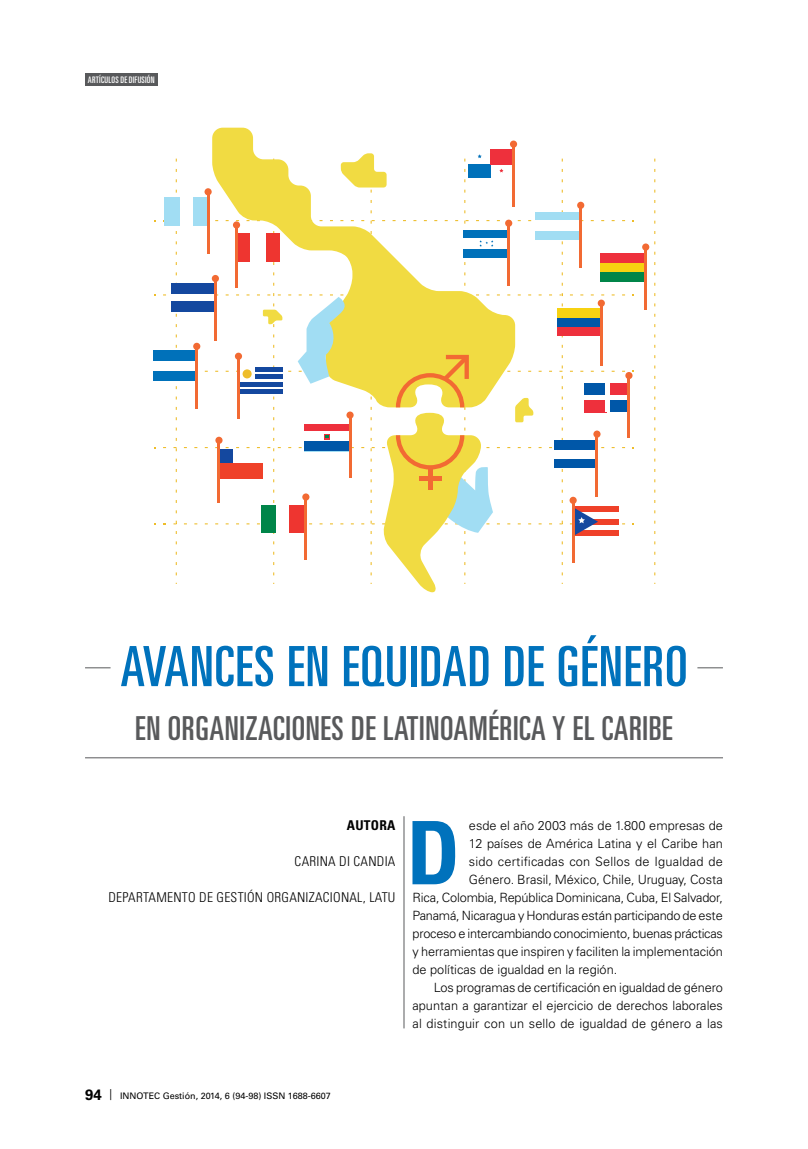
<style>
.page{position:relative;width:808px;height:1149px;background:#fff}
.page>*{position:absolute;margin:0;border:0;box-sizing:border-box;transform-origin:0 0}
.t1{font:700 condensed 87.6px "Univers LT Std";color:#0072bc}
.t2{font:ultra-condensed 55.5px "Univers LT Std";letter-spacing:.02em;color:#0072bc}
.t3{font:ultra-condensed 33px "Univers LT Std";letter-spacing:.02em;color:#58595b}
.t4{font:300 condensed 13.5px "Univers LT Std";letter-spacing:.02em;color:#000}
.t5{font:700 condensed 13.5px "Univers LT Std";letter-spacing:.02em;color:#000}
.t6{font:300 12.75px "Univers LT Std";color:#000}
.t7{font:300 12.75px "Univers LT Std";letter-spacing:-.02em;color:#000}
.t8{font:9px "Univers LT Std";color:#000}
.t9{font:ultra-condensed 9px "Univers LT Std";letter-spacing:.03em;color:#fff}
.s1{font-weight:700;font-size:15px}
.s2{font-weight:300;font-stretch:ultra-condensed;font-size:15px}
</style>
<div class="page">
<div style="left:85px;top:73px;width:72px;height:13px;background:#58595b"></div>
<svg style="left:85px;top:667px;width:26px;height:1px"></svg>
<hr style="left:85px;top:757px;width:638px;height:1px;background:#58595b">
<svg style="left:697px;top:667px;width:26px;height:1px"></svg>
<hr style="left:404px;top:816px;width:1px;height:212px;background:#58595b">
<svg style="left:559px;top:158px;width:66px;height:138px"></svg>
<div style="left:536px;top:230px;width:45px;height:9px;background:#a1ddf3"></div>
<div style="left:536px;top:220px;width:45px;height:10px;background:#fff"></div>
<div style="left:536px;top:212px;width:45px;height:8px;background:#a1ddf3"></div>
<div style="left:153px;top:370px;width:44px;height:10px;background:#0071ba"></div>
<div style="left:153px;top:350px;width:44px;height:11px;background:#0071ba"></div>
<div style="left:600px;top:271px;width:45px;height:10px;background:#008549"></div>
<div style="left:600px;top:262px;width:45px;height:9px;background:#f7d211"></div>
<div style="left:600px;top:253px;width:45px;height:9px;background:#ee303c"></div>
<div style="left:554px;top:458px;width:43px;height:9px;background:#0057a8"></div>
<div style="left:554px;top:440px;width:43px;height:9px;background:#0057a8"></div>
<div style="left:557px;top:326px;width:43px;height:9px;background:#ee303c"></div>
<div style="left:557px;top:317px;width:43px;height:9px;background:#0057a8"></div>
<div style="left:557px;top:308px;width:43px;height:9px;background:#f7d211"></div>
<div style="left:171px;top:301px;width:44px;height:10px;background:#14489f"></div>
<div style="left:171px;top:283px;width:44px;height:10px;background:#14489f"></div>
<svg style="left:559px;top:303px;width:66px;height:280px"></svg>
<div style="left:584px;top:383px;width:43px;height:29px;background:#0057a8"></div>
<div style="left:584px;top:397px;width:22px;height:15px;background:#ee303c"></div>
<div style="left:606px;top:383px;width:21px;height:14px;background:#ee303c"></div>
<hr style="left:605px;top:383px;width:4px;height:29px;background:#fff">
<div style="left:584px;top:395px;width:43px;height:5px;background:#fff"></div>
<hr style="left:600px;top:303px;width:2px;height:62px;background:#f26a33">
<div style="left:598px;top:299px;width:7px;height:8px;background:#f26a33;border-radius:50%"></div>
<hr style="left:628px;top:375px;width:2px;height:62px;background:#f26a33">
<div style="left:625px;top:372px;width:7px;height:7px;background:#f26a33;border-radius:50%"></div>
<hr style="left:596px;top:434px;width:2px;height:62px;background:#f26a33">
<div style="left:593px;top:430px;width:7px;height:7px;background:#f26a33;border-radius:50%"></div>
<hr style="left:572px;top:500px;width:2px;height:62px;background:#f26a33">
<svg style="left:569px;top:496px;width:8px;height:8px"></svg>
<hr style="left:645px;top:247px;width:2px;height:62px;background:#f26a33">
<div style="left:642px;top:243px;width:7px;height:7px;background:#f26a33;border-radius:50%"></div>
<hr style="left:580px;top:205px;width:2px;height:62px;background:#f26a33">
<div style="left:577px;top:202px;width:7px;height:7px;background:#f26a33;border-radius:50%"></div>
<svg style="left:212px;top:128px;width:300px;height:25px"></svg>
<div style="left:164px;top:197px;width:16px;height:29px;background:#a1ddf3"></div>
<div style="left:468px;top:149px;width:44px;height:29px;background:#fff"></div>
<div style="left:491px;top:149px;width:21px;height:15px;background:#ee303c"></div>
<hr style="left:512px;top:144px;width:3px;height:62px;background:#f26a33">
<div style="left:510px;top:140px;width:7px;height:8px;background:#f26a33;border-radius:50%"></div>
<svg style="left:173px;top:153px;width:379px;height:439px"></svg>
<p class="t9" style="left:88px;top:75px;width:68px">ARTÍCULOS DE DIFUSIÓN</p>
<h2 class="t2" style="left:120px;top:634px;width:569px">AVANCES EN EQUIDAD DE GÉNERO</h2>
<h3 class="t3" style="left:135px;top:709px;width:539px">EN ORGANIZACIONES DE LATINOAMÉRICA Y EL CARIBE</h3>
<p class="t5" style="left:347px;top:816px;width:50px">AUTORA</p>
<p class="t4" style="left:295px;top:853px;width:102px">CARINA DI CANDIA</p>
<p class="t4" style="left:108px;top:889px;width:288px">DEPARTAMENTO DE GESTIÓN ORGANIZACIONAL, LATU</p>
<h1 class="t1" style="left:407px;top:799px;width:55px">D</h1>
<p class="t6" style="left:469px;top:817px;width:255px">esde el año 2003 más de 1.800 empresas de</p>
<p class="t6" style="left:469px;top:835px;width:255px">12 países de América Latina y el Caribe han</p>
<p class="t6" style="left:469px;top:853px;width:255px">sido certificadas con Sellos de Igualdad de</p>
<p class="t6" style="left:469px;top:871px;width:255px">Género. Brasil, México, Chile, Uruguay, Costa</p>
<p class="t6" style="left:412px;top:889px;width:312px">Rica, Colombia, República Dominicana, Cuba, El Salvador,</p>
<p class="t6" style="left:412px;top:907px;width:312px">Panamá, Nicaragua y Honduras están participando de este</p>
<p class="t7" style="left:412px;top:925px;width:312px">proceso e intercambiando conocimiento, buenas prácticas</p>
<p class="t6" style="left:412px;top:943px;width:312px">y herramientas que inspiren y faciliten la implementación</p>
<p class="t6" style="left:412px;top:961px;width:206px">de políticas de igualdad en la región.</p>
<p class="t6" style="left:434px;top:979px;width:291px">Los programas de certificación en igualdad de género</p>
<p class="t6" style="left:412px;top:997px;width:312px">apuntan a garantizar el ejercicio de derechos laborales</p>
<p class="t6" style="left:412px;top:1015px;width:312px">al distinguir con un sello de igualdad de género a las</p>
<p class="t8" style="left:85px;top:1089px;width:247px"><span class="s1">94</span> <span class="s2">|</span> INNOTEC Gestión, 2014, 6 (94-98) ISSN 1688-6607</p>
</div>
